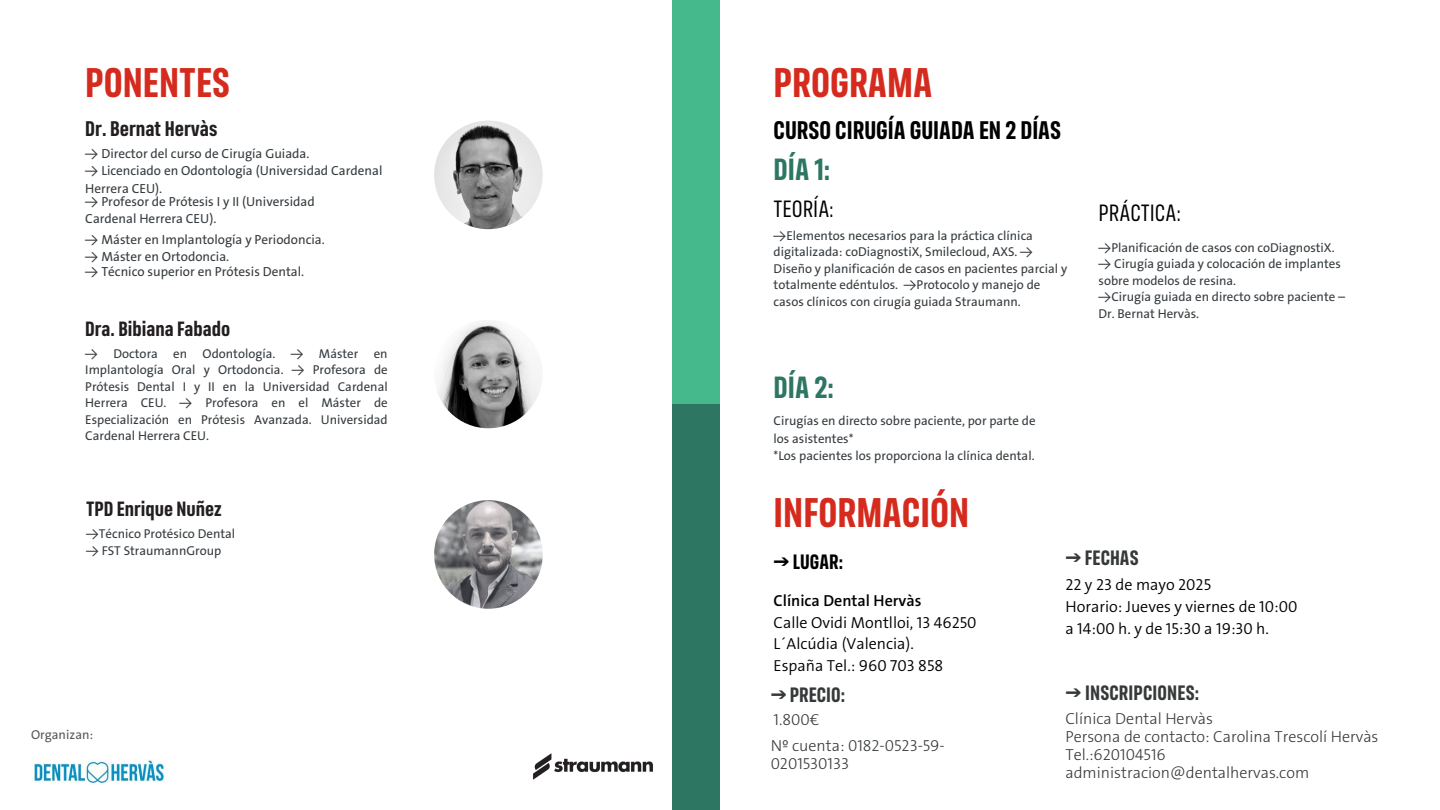
<style>
.page{position:relative;width:1440px;height:810px;background:#fff}
.page>*{position:absolute;margin:0;border:0;box-sizing:border-box;transform-origin:0 0}
.t1{font:700 42px "FS Industrie Cd";color:#d52b1e}
.t2{font:700 31.1px "FS Industrie Cd";color:#2d7662}
.t3{font:700 25.8px "FS Industrie Cd";color:#000}
.t4{font:24.1px "FS Industrie Cd";color:#000}
.t5{font:700 21.5px "FS Industrie Cd";color:#231f20}
.t6{font:700 21.1px "FS Industrie Cd";letter-spacing:.01em;color:#36393a}
.t7{font:700 21.1px "FS Industrie Cd";color:#000}
.t8{font:700 20.9px "FS Industrie Cd";color:#231f20}
.t9{font:16px/21.8px "The Sans LP4 Se Lig";color:#000}
.t10{font:16px/18px "The Sans LP3 Lig";color:#36393a}
.t11{font:13.2px/17.2px "The Sans LP5 Plain";color:#353b3f}
.t12{font:13px "The Sans LP5 Plain";letter-spacing:.005em;color:#58585a}
.t13{font:12.9px/16.5px "The Sans LP5 Plain";color:#353b3f}
.s1{font-family:"The Sans LP6 Se Bld"}
</style>
<div class="page">
<div style="left:672px;top:0;width:48px;height:810px;background:#46b98c"></div>
<div style="left:672px;top:405px;width:48px;height:405px;background:#2d7662"></div>
<img style="left:434px;top:121px;width:109px;height:108px;border-radius:50%">
<img style="left:434px;top:320px;width:109px;height:108px;border-radius:50%">
<img style="left:434px;top:500px;width:109px;height:109px;border-radius:50%">
<img style="left:533px;top:753px;width:120px;height:27px">
<img style="left:33px;top:759px;width:132px;height:25px">
<h4 class="t1" style="left:85px;top:65px;width:146px">PONENTES</h4>
<h4 class="t5" style="left:85px;top:119px;width:134px">Dr. Bernat Hervàs</h4>
<h4 class="t11" style="left:85px;top:145px;width:226px">→ Director del curso de Cirugía Guiada.</h4>
<h4 class="t11" style="left:85px;top:162px;width:299px">→ Licenciado en Odontología (Universidad Cardenal<br>Herrera CEU).</h4>
<h4 class="t11" style="left:85px;top:193px;width:231px">→ Profesor de Prótesis I y II (Universidad<br>Cardenal Herrera CEU).</h4>
<h4 class="t11" style="left:85px;top:231px;width:241px">→ Máster en Implantología y Periodoncia.</h4>
<h4 class="t11" style="left:85px;top:248px;width:145px">→ Máster en Ortodoncia.</h4>
<h4 class="t11" style="left:85px;top:263px;width:221px">→ Técnico superior en Prótesis Dental.</h4>
<p class="t8" style="left:85px;top:320px;width:146px">Dra. Bibiana Fabado</p>
<p class="t13" style="left:85px;top:345px;width:304px;text-align:justify">→ Doctora en Odontología. → Máster en Implantología Oral y Ortodoncia. → Profesora de Prótesis Dental I y II en la Universidad Cardenal Herrera CEU. → Profesora en el Máster de Especialización en Prótesis Avanzada. Universidad Cardenal Herrera CEU.</p>
<p class="t8" style="left:86px;top:501px;width:137px">TPD Enrique Nuñez</p>
<p class="t13" style="left:86px;top:526px;width:151px">→Técnico Protésico Dental</p>
<p class="t13" style="left:86px;top:542px;width:137px">→ FST StraumannGroup</p>
<h3 class="t12" style="left:31px;top:726px;width:64px">Organizan:</h3>
<p class="t1" style="left:774px;top:65px;width:160px">PROGRAMA</p>
<p class="t3" style="left:774px;top:120px;width:289px">CURSO CIRUGÍA GUIADA EN 2 DÍAS</p>
<p class="t2" style="left:774px;top:156px;width:58px">DÍA 1:</p>
<p class="t4" style="left:774px;top:199px;width:62px">TEORÍA:</p>
<p class="t13" style="left:774px;top:227px;width:295px">→Elementos necesarios para la práctica clínica digitalizada: coDiagnostiX, Smilecloud, AXS. → Diseño y planificación de casos en pacientes parcial y totalmente edéntulos. →Protocolo y manejo de casos clínicos con cirugía guiada Straumann.</p>
<p class="t2" style="left:774px;top:375px;width:62px">DÍA 2:</p>
<p class="t13" style="left:774px;top:412px;width:264px;line-height:17.2px">Cirugías en directo sobre paciente, por parte de los asistentes*<br>*Los pacientes los proporciona la clínica dental.</p>
<h1 class="t4" style="left:1099px;top:203px;width:84px">PRÁCTICA:</h1>
<p class="t13" style="left:1099px;top:239px;width:238px">→Planificación de casos con coDiagnostiX.</p>
<p class="t13" style="left:1099px;top:256px;width:244px">→ Cirugía guiada y colocación de implantes sobre modelos de resina.</p>
<p class="t13" style="left:1099px;top:289px;width:248px">→Cirugía guiada en directo sobre paciente –<br>Dr. Bernat Hervàs.</p>
<p class="t1" style="left:774px;top:495px;width:197px">INFORMACIÓN</p>
<p class="t7" style="left:774px;top:553px;width:71px">→ LUGAR:</p>
<p class="t9" style="left:774px;top:590px;width:205px"><span class="s1">Clínica Dental Hervàs<br></span>Calle Ovidi Montlloi, 13 46250<br>L´Alcúdia (Valencia).<br>España Tel.: 960 703 858</p>
<h4 class="t6" style="left:771px;top:686px;width:76px">→ PRECIO:</h4>
<h2 class="t10" style="left:774px;top:711px;width:47px">1.800€</h2>
<h3 class="t10" style="left:771px;top:737px;width:176px">Nº cuenta: 0182-0523-59-<br>0201530133</h3>
<h4 class="t6" style="left:1065px;top:549px;width:75px">→ FECHAS</h4>
<h4 class="t9" style="left:1065px;top:574px;width:234px">22 y 23 de mayo 2025<br>Horario: Jueves y viernes de 10:00 a 14:00 h. y de 15:30 a 19:30 h.</h4>
<h3 class="t6" style="left:1065px;top:684px;width:135px">→ INSCRIPCIONES:</h3>
<h3 class="t10" style="left:1065px;top:709px;width:315px">Clínica Dental Hervàs<br>Persona de contacto: Carolina Trescolí Hervàs<br>Tel.:620104516 administracion@dentalhervas.com</h3>
</div>
